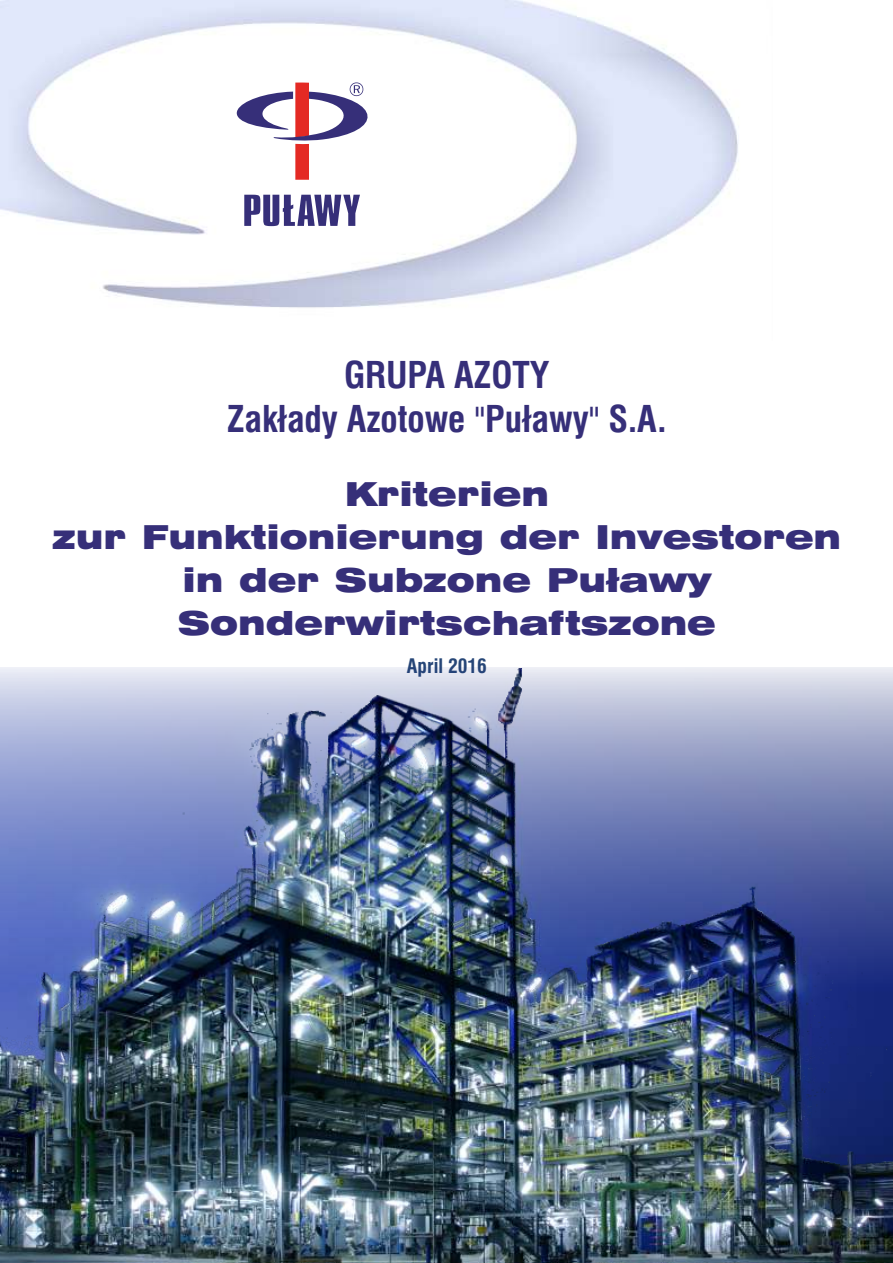
<style>
.page{position:relative;width:893px;height:1263px;background:#fff}
.page>*{position:absolute;margin:0;border:0;box-sizing:border-box;transform-origin:0 0}
.t1{font:700 condensed 36px/43.2px "Swiss 721";color:#362f79;text-align:center}
.t2{font:33px/42.9px "Swiss 721 Blk Ex AT";color:#362f79;text-align:center}
.t3{font:700 condensed 19.5px "Swiss 721";color:#264677}
.s1{font-weight:400}
</style>
<div class="page">
<img style="left:0;top:0;width:738px;height:308px">
<svg style="left:244px;top:195px;width:116px;height:31px"></svg>
<svg style="left:205px;top:82px;width:180px;height:98px"></svg>
<img style="left:0;top:668px;width:893px;height:594px">
<p class="t1" style="left:227px;top:358px;width:441px">GRUPA AZOTY<br>Zakłady Azotowe <span class="s1">"</span>Puławy<span class="s1">"</span> S.A.</p>
<p class="t2" style="left:53px;top:476px;width:790px">Kriterien<br>zur Funktionierung der Investoren in der Subzone Puławy<br>Sonderwirtschaftszone</p>
<p class="t3" style="left:407px;top:658px;width:82px">April 2016</p>
</div>
